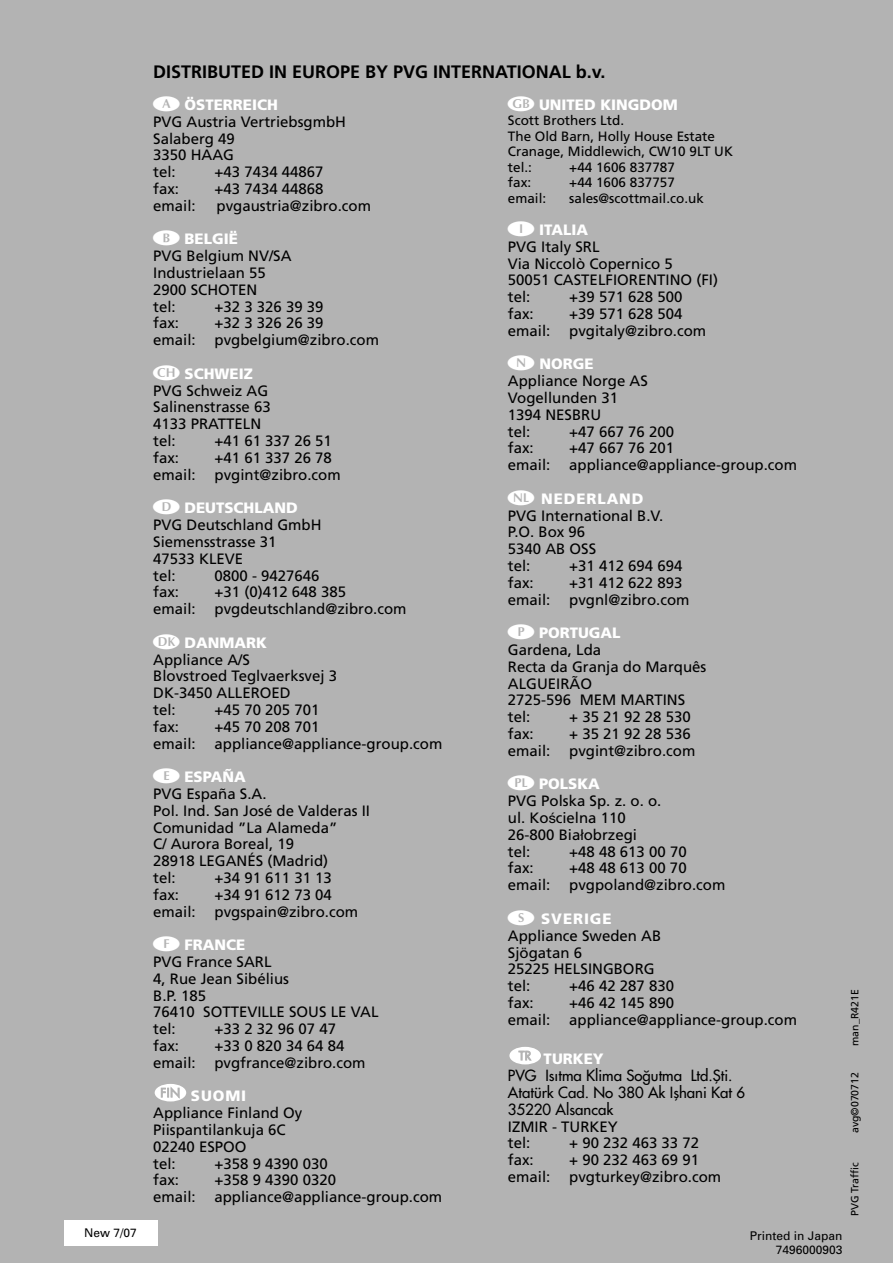
<style>
.page{position:relative;width:893px;height:1263px;background:#b3b3b3}
.page>*{position:absolute;margin:0;border:0;box-sizing:border-box;transform-origin:0 0}
.t1{font:700 18px "Frutiger";color:#000}
.t2{font:15px/16.8px "Frutiger";color:#000}
.t3{font:900 15px "Frutiger";color:#fff}
.t4{font:15px/16.8px "Futura Turk";color:#000}
.t5{font:900 15px "Frutiger";letter-spacing:.06em;color:#fff}
.t6{font:13.5px/15.5px "Frutiger";color:#000}
.t7{font:12px/14.4px "Univers";color:#000;text-align:right}
.t8{font:12px "Futura Book Turk";color:#b3b3b3}
.t9{font:10.5px "Frutiger";color:#000}
.s1{color:#fff}
.s2{font-weight:900;color:#fff}
.s3{font-family:"Helvetica Neue East A";font-size:14.25px}
.s4{font-family:"Helvetica Neue East A"}
</style>
<div class="page">
<div style="left:64px;top:1220px;width:93px;height:26px;background:#fff"></div>
<div style="left:155px;top:1084px;width:31px;height:17px;background:#fff;border-radius:50%"></div>
<div style="left:509px;top:1047px;width:32px;height:17px;background:#fff;border-radius:50%"></div>
<p class="t1" style="left:153px;top:65px;width:454px">DISTRIBUTED IN EUROPE BY PVG INTERNATIONAL b.v.</p>
<p class="t3" style="left:185px;top:99px;width:95px">ÖSTERREICH</p>
<p class="t2" style="left:153px;top:114px;width:194px">PVG Austria VertriebsgmbH<br>Salaberg 49<br>3350 HAAG<br>tel:</p>
<p class="t3" style="left:508px;top:99px;width:171px">✔ UNITED KINGDOM</p>
<p class="t6" style="left:508px;top:114px;width:227px">Scott Brothers Ltd.<br>The Old Barn, Holly House Estate<br>Cranage, Middlewich, CW10 9LT UK tel.:</p>
<p class="t6" style="left:569px;top:160px;width:107px">+44 1606 837787</p>
<p class="t2" style="left:214px;top:165px;width:111px">+43 7434 44867</p>
<p class="t6" style="left:508px;top:176px;width:25px">fax:</p>
<p class="t6" style="left:569px;top:176px;width:107px">+44 1606 837757</p>
<p class="t6" style="left:508px;top:191px;width:40px">email:</p>
<p class="t6" style="left:569px;top:191px;width:136px">sales@scottmail.co.uk</p>
<p class="t3" style="left:539px;top:224px;width:50px">ITALIA</p>
<p class="t2" style="left:508px;top:239px;width:212px">PVG Italy SRL<br>Via Niccolò Copernico 5<br>50051 CASTELFIORENTINO (FI) tel:</p>
<p class="t2" style="left:153px;top:182px;width:27px">fax:</p>
<p class="t2" style="left:214px;top:182px;width:111px">+43 7434 44868</p>
<p class="t2" style="left:153px;top:198px;width:44px">email:</p>
<p class="t2" style="left:217px;top:198px;width:156px">pvgaustria@zibro.com</p>
<p class="t3" style="left:185px;top:233px;width:55px">BELGIË</p>
<p class="t2" style="left:153px;top:249px;width:140px">PVG Belgium NV/SA<br>Industrielaan 55<br>2900 SCHOTEN<br>tel:</p>
<p class="t2" style="left:569px;top:290px;width:115px">+39 571 628 500</p>
<p class="t2" style="left:214px;top:299px;width:111px">+32 3 326 39 39</p>
<p class="t2" style="left:508px;top:307px;width:27px">fax:</p>
<p class="t2" style="left:569px;top:307px;width:115px">+39 571 628 504</p>
<p class="t2" style="left:508px;top:323px;width:44px">email:</p>
<p class="t2" style="left:569px;top:323px;width:139px">pvgitaly@zibro.com</p>
<p class="t2" style="left:508px;top:357px;width:142px"><span class="s1">◆</span> <span class="s2">NORGE<br></span>Appliance Norge AS<br>Vogellunden 31<br>1394 NESBRU<br>tel:</p>
<p class="t2" style="left:153px;top:316px;width:27px">fax:</p>
<p class="t2" style="left:214px;top:316px;width:111px">+32 3 326 26 39</p>
<p class="t2" style="left:153px;top:333px;width:44px">email:</p>
<p class="t2" style="left:214px;top:333px;width:166px">pvgbelgium@zibro.com</p>
<p class="t2" style="left:153px;top:366px;width:119px"><span class="s1">❑</span> <span class="s2">SCHWEIZ<br></span>PVG Schweiz AG<br>Salinenstrasse 63<br>4133 PRATTELN tel:</p>
<p class="t2" style="left:569px;top:424px;width:106px">+47 667 76 200</p>
<p class="t2" style="left:214px;top:434px;width:119px">+41 61 337 26 51</p>
<p class="t2" style="left:508px;top:441px;width:27px">fax:</p>
<p class="t2" style="left:569px;top:441px;width:106px">+47 667 76 201</p>
<p class="t2" style="left:508px;top:458px;width:44px">email:</p>
<p class="t2" style="left:569px;top:458px;width:229px">appliance@appliance-group.com</p>
<p class="t5" style="left:541px;top:493px;width:104px">NEDERLAND</p>
<p class="t2" style="left:508px;top:508px;width:157px">PVG International B.V.<br>P.O. Box 96<br>5340 AB OSS<br>tel:</p>
<p class="t2" style="left:153px;top:450px;width:27px">fax:</p>
<p class="t2" style="left:214px;top:450px;width:119px">+41 61 337 26 78</p>
<p class="t2" style="left:153px;top:467px;width:44px">email:</p>
<p class="t2" style="left:214px;top:467px;width:128px">pvgint@zibro.com</p>
<p class="t3" style="left:184px;top:502px;width:115px">DEUTSCHLAND</p>
<p class="t2" style="left:153px;top:518px;width:170px">PVG Deutschland GmbH<br>Siemensstrasse 31<br>47533 KLEVE<br>tel:</p>
<p class="t2" style="left:569px;top:559px;width:115px">+31 412 694 694</p>
<p class="t2" style="left:214px;top:568px;width:107px">0800 - 9427646</p>
<p class="t2" style="left:508px;top:575px;width:27px">fax:</p>
<p class="t2" style="left:569px;top:575px;width:115px">+31 412 622 893</p>
<p class="t2" style="left:508px;top:592px;width:44px">email:</p>
<p class="t2" style="left:569px;top:592px;width:122px">pvgnl@zibro.com</p>
<p class="t3" style="left:539px;top:627px;width:83px">PORTUGAL</p>
<p class="t2" style="left:508px;top:643px;width:200px">Gardena, Lda<br>Recta da Granja do Marquês<br>ALGUEIRÃO<br>2725-596 MEM MARTINS tel:</p>
<p class="t2" style="left:153px;top:585px;width:27px">fax:</p>
<p class="t2" style="left:214px;top:585px;width:133px">+31 (0)412 648 385</p>
<p class="t2" style="left:153px;top:602px;width:44px">email:</p>
<p class="t2" style="left:214px;top:602px;width:193px">pvgdeutschland@zibro.com</p>
<p class="t3" style="left:184px;top:636px;width:84px">DANMARK</p>
<p class="t2" style="left:153px;top:652px;width:185px">Appliance A/S<br>Blovstroed Teglvaerksvej 3<br>DK-3450 ALLEROED<br>tel:</p>
<p class="t2" style="left:214px;top:702px;width:106px">+45 70 205 701</p>
<p class="t2" style="left:569px;top:710px;width:123px">+ 35 21 92 28 530</p>
<p class="t2" style="left:153px;top:719px;width:27px">fax:</p>
<p class="t2" style="left:214px;top:719px;width:106px">+45 70 208 701</p>
<p class="t2" style="left:153px;top:736px;width:44px">email:</p>
<p class="t2" style="left:214px;top:736px;width:229px">appliance@appliance-group.com</p>
<p class="t3" style="left:184px;top:771px;width:63px">ESPAÑA</p>
<p class="t2" style="left:153px;top:786px;width:218px">PVG España S.A.<br>Pol. Ind. San José de Valderas II<br>Comunidad ”La Alameda”<br>C/ Aurora Boreal, 19<br>28918 LEGANÉS (Madrid)<br>tel:</p>
<p class="t2" style="left:508px;top:727px;width:27px">fax:</p>
<p class="t2" style="left:569px;top:727px;width:123px">+ 35 21 92 28 536</p>
<p class="t2" style="left:508px;top:743px;width:44px">email:</p>
<p class="t2" style="left:569px;top:743px;width:128px">pvgint@zibro.com</p>
<p class="t3" style="left:539px;top:778px;width:62px">POLSKA</p>
<p class="t2" style="left:508px;top:794px;width:155px">PVG Polska Sp. z. o. o. ul. Ko<span class="s3">ś</span>cielna 110<br>26-800 Bia<span class="s4">ł</span>obrzegi tel:</p>
<p class="t2" style="left:569px;top:844px;width:119px">+48 48 613 00 70</p>
<p class="t2" style="left:508px;top:861px;width:27px">fax:</p>
<p class="t2" style="left:569px;top:861px;width:119px">+48 48 613 00 70</p>
<p class="t2" style="left:508px;top:878px;width:44px">email:</p>
<p class="t2" style="left:569px;top:878px;width:158px">pvgpoland@zibro.com</p>
<p class="t5" style="left:541px;top:913px;width:72px">SVERIGE</p>
<p class="t2" style="left:508px;top:928px;width:155px">Appliance Sweden AB<br>Sjögatan 6<br>25225 HELSINGBORG tel:</p>
<p class="t2" style="left:214px;top:870px;width:119px">+34 91 611 31 13</p>
<p class="t2" style="left:153px;top:887px;width:27px">fax:</p>
<p class="t2" style="left:214px;top:887px;width:119px">+34 91 612 73 04</p>
<p class="t2" style="left:153px;top:904px;width:44px">email:</p>
<p class="t2" style="left:214px;top:904px;width:145px">pvgspain@zibro.com</p>
<p class="t2" style="left:153px;top:938px;width:227px"><span class="s1">✓</span> <span class="s2">FRANCE<br></span>PVG France SARL<br>4, Rue Jean Sibélius<br>B.P. 185<br>76410 SOTTEVILLE SOUS LE VAL tel:</p>
<p class="t2" style="left:569px;top:979px;width:106px">+46 42 287 830</p>
<p class="t2" style="left:508px;top:995px;width:27px">fax:</p>
<p class="t2" style="left:569px;top:995px;width:106px">+46 42 145 890</p>
<p class="t2" style="left:508px;top:1012px;width:44px">email:</p>
<p class="t2" style="left:569px;top:1012px;width:229px">appliance@appliance-group.com</p>
<p class="t3" style="left:544px;top:1053px;width:61px">TURKEY</p>
<p class="t4" style="left:508px;top:1067px;width:239px">PVG Is›tma Klima So¤utma Ltd.fiti.<br>Atatürk Cad. No 380 Ak Iflhani Kat 6<br>35220 Alsancak</p>
<p class="t2" style="left:508px;top:1119px;width:112px">IZMIR - TURKEY tel:</p>
<p class="t2" style="left:214px;top:1022px;width:123px">+33 2 32 96 07 47</p>
<p class="t2" style="left:153px;top:1038px;width:27px">fax:</p>
<p class="t2" style="left:214px;top:1038px;width:131px">+33 0 820 34 64 84</p>
<p class="t2" style="left:153px;top:1055px;width:44px">email:</p>
<p class="t2" style="left:214px;top:1055px;width:153px">pvgfrance@zibro.com</p>
<p class="t3" style="left:191px;top:1090px;width:57px">SUOMI</p>
<p class="t2" style="left:153px;top:1106px;width:151px">Appliance Finland Oy<br>Piispantilankuja 6C<br>02240 ESPOO<br>tel:</p>
<p class="t8" style="left:519px;top:1049px;width:14px">TR</p>
<p class="t8" style="left:160px;top:1086px;width:21px">FIN</p>
<p class="t2" style="left:569px;top:1136px;width:131px">+ 90 232 463 33 72</p>
<p class="t2" style="left:508px;top:1153px;width:27px">fax:</p>
<p class="t2" style="left:569px;top:1153px;width:131px">+ 90 232 463 69 91</p>
<p class="t2" style="left:508px;top:1169px;width:44px">email:</p>
<p class="t2" style="left:569px;top:1169px;width:153px">pvgturkey@zibro.com</p>
<p class="t2" style="left:214px;top:1156px;width:115px">+358 9 4390 030</p>
<p class="t2" style="left:153px;top:1173px;width:27px">fax:</p>
<p class="t2" style="left:214px;top:1173px;width:123px">+358 9 4390 0320</p>
<p class="t2" style="left:153px;top:1190px;width:44px">email:</p>
<p class="t2" style="left:214px;top:1190px;width:229px">appliance@appliance-group.com</p>
<p class="t7" style="left:84px;top:1226px;width:54px">New 7/07</p>
<p class="t7" style="left:750px;top:1229px;width:94px">Printed in Japan<br>7496000903</p>
<p class="t9" style="left:850px;top:1046px;width:58px;rotate:-90deg">man_R421E</p>
<p class="t9" style="left:850px;top:1133px;width:62px;rotate:-90deg">avg©070712</p>
<p class="t9" style="left:850px;top:1216px;width:55px;rotate:-90deg">PVG Traffic</p>
</div>
